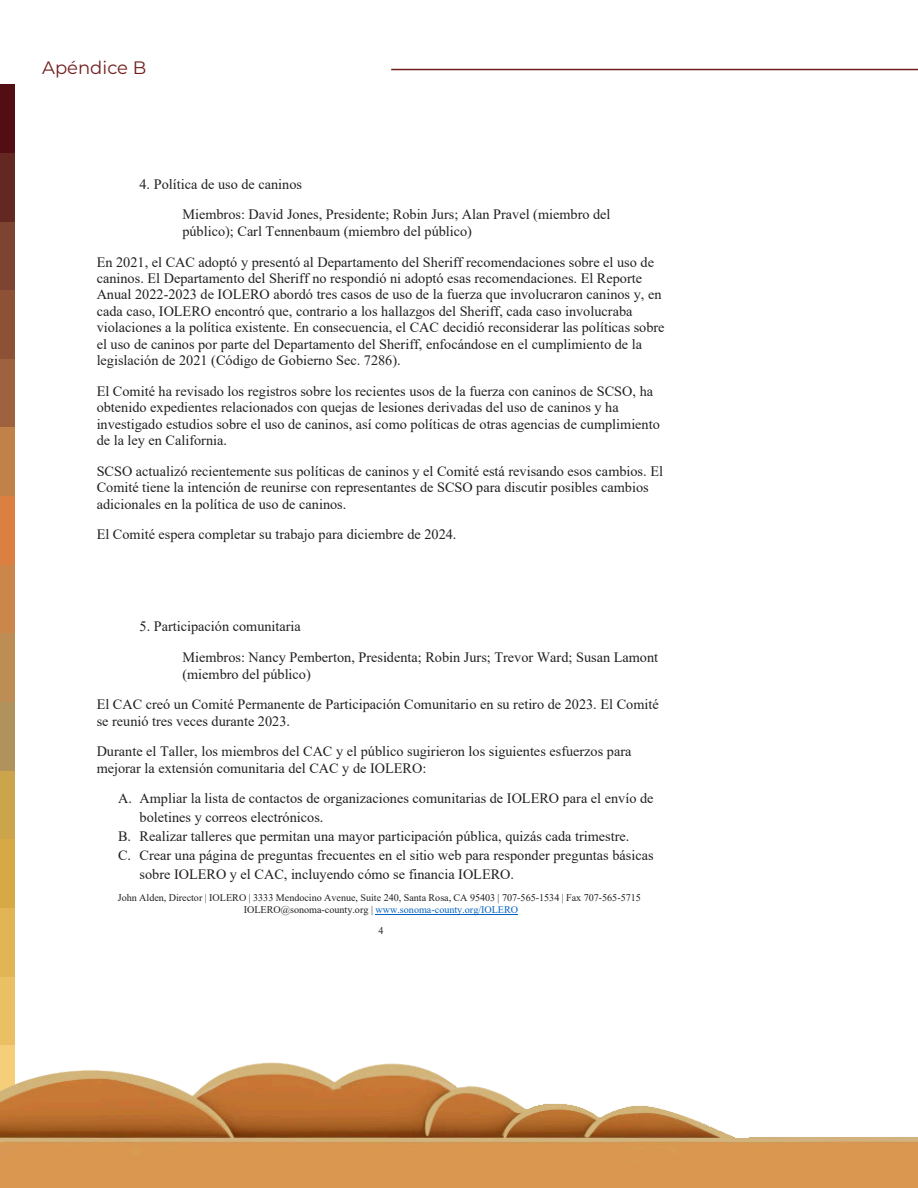
<style>
.page{position:relative;width:918px;height:1188px;background:#fff}
.page>*{position:absolute;margin:0;border:0;box-sizing:border-box;transform-origin:0 0}
.t1{font:18px "Montserrat";color:#711e1d}
.t2{font:14.25px/16.4px "Times New Roman";color:#231f20}
.t3{font:10.2px/11.7px "Times New Roman";color:#231f20;text-align:center}
.s1{color:#0462c1}
</style>
<div class="page">
<hr style="left:391px;top:69px;width:527px;height:1px;background:#711e1d">
<div style="left:0;top:84px;width:15px;height:69px;background:#530e14"></div>
<div style="left:0;top:153px;width:15px;height:69px;background:#632822"></div>
<div style="left:0;top:222px;width:15px;height:68px;background:#7e4432"></div>
<div style="left:0;top:290px;width:15px;height:69px;background:#8d5236"></div>
<div style="left:0;top:359px;width:15px;height:69px;background:#9e623e"></div>
<div style="left:0;top:428px;width:15px;height:68px;background:#c08249"></div>
<div style="left:0;top:496px;width:15px;height:69px;background:#dc8041"></div>
<div style="left:0;top:565px;width:15px;height:69px;background:#cb864a"></div>
<div style="left:0;top:634px;width:15px;height:68px;background:#bd8d53"></div>
<div style="left:0;top:702px;width:15px;height:69px;background:#af925c"></div>
<div style="left:0;top:771px;width:15px;height:68px;background:#cca44c"></div>
<div style="left:0;top:839px;width:15px;height:69px;background:#d6a944"></div>
<div style="left:0;top:908px;width:15px;height:69px;background:#e1b556"></div>
<img style="left:0;top:977px;width:918px;height:211px">
<hr style="left:376px;top:914px;width:142px;height:1px;background:#0462c1">
<p class="t1" style="left:42px;top:56px;width:106px">Apéndice B</p>
<p class="t2" style="left:140px;top:175px;width:164px">4. Política de uso de caninos</p>
<p class="t2" style="left:182px;top:206px;width:430px">Miembros: David Jones, Presidente; Robin Jurs; Alan Pravel (miembro del público); Carl Tennenbaum (miembro del público)</p>
<p class="t2" style="left:97px;top:253px;width:569px">En 2021, el CAC adoptó y presentó al Departamento del Sheriff recomendaciones sobre el uso de caninos. El Departamento del Sheriff no respondió ni adoptó esas recomendaciones. El Reporte Anual 2022-2023 de IOLERO abordó tres casos de uso de la fuerza que involucraron caninos y, en cada caso, IOLERO encontró que, contrario a los hallazgos del Sheriff, cada caso involucraba violaciones a la política existente. En consecuencia, el CAC decidió reconsiderar las políticas sobre el uso de caninos por parte del Departamento del Sheriff, enfocándose en el cumplimiento de la legislación de 2021 (Código de Gobierno Sec. 7286).</p>
<p class="t2" style="left:97px;top:382px;width:565px">El Comité ha revisado los registros sobre los recientes usos de la fuerza con caninos de SCSO, ha obtenido expedientes relacionados con quejas de lesiones derivadas del uso de caninos y ha investigado estudios sobre el uso de caninos, así como políticas de otras agencias de cumplimiento de la ley en California.</p>
<p class="t2" style="left:97px;top:462px;width:568px">SCSO actualizó recientemente sus políticas de caninos y el Comité está revisando esos cambios. El<br>Comité tiene la intención de reunirse con representantes de SCSO para discutir posibles cambios adicionales en la política de uso de caninos.</p>
<p class="t2" style="left:97px;top:526px;width:361px">El Comité espera completar su trabajo para diciembre de 2024.</p>
<p class="t2" style="left:140px;top:618px;width:163px">5. Participación comunitaria</p>
<p class="t2" style="left:182px;top:649px;width:477px">Miembros: Nancy Pemberton, Presidenta; Robin Jurs; Trevor Ward; Susan Lamont (miembro del público)</p>
<p class="t2" style="left:97px;top:696px;width:564px">El CAC creó un Comité Permanente de Participación Comunitario en su retiro de 2023. El Comité se reunió tres veces durante 2023.</p>
<p class="t2" style="left:97px;top:743px;width:536px">Durante el Taller, los miembros del CAC y el público sugirieron los siguientes esfuerzos para mejorar la extensión comunitaria del CAC y de IOLERO:</p>
<p class="t2" style="left:140px;top:789px;width:516px;line-height:18.9px;text-indent:-21px">A. Ampliar la lista de contactos de organizaciones comunitarias de IOLERO para el envío de boletines y correos electrónicos.</p>
<p class="t2" style="left:118px;top:828px;width:513px">B. Realizar talleres que permitan una mayor participación pública, quizás cada trimestre.</p>
<p class="t2" style="left:140px;top:845px;width:516px;line-height:18.9px;text-indent:-21px">C. Crear una página de preguntas frecuentes en el sitio web para responder preguntas básicas sobre IOLERO y el CAC, incluyendo cómo se financia IOLERO.</p>
<p class="t3" style="left:118px;top:892px;width:525px">John Alden, Director | IOLERO | 3333 Mendocino Avenue, Suite 240, Santa Rosa, CA 95403 | 707-565-1534 | Fax 707-565-5715<br>IOLERO@sonoma-county.org | <span class="s1">www.sonoma-county.org/IOLERO</span></p>
<p class="t3" style="left:378px;top:925px;width:7px">4</p>
</div>
